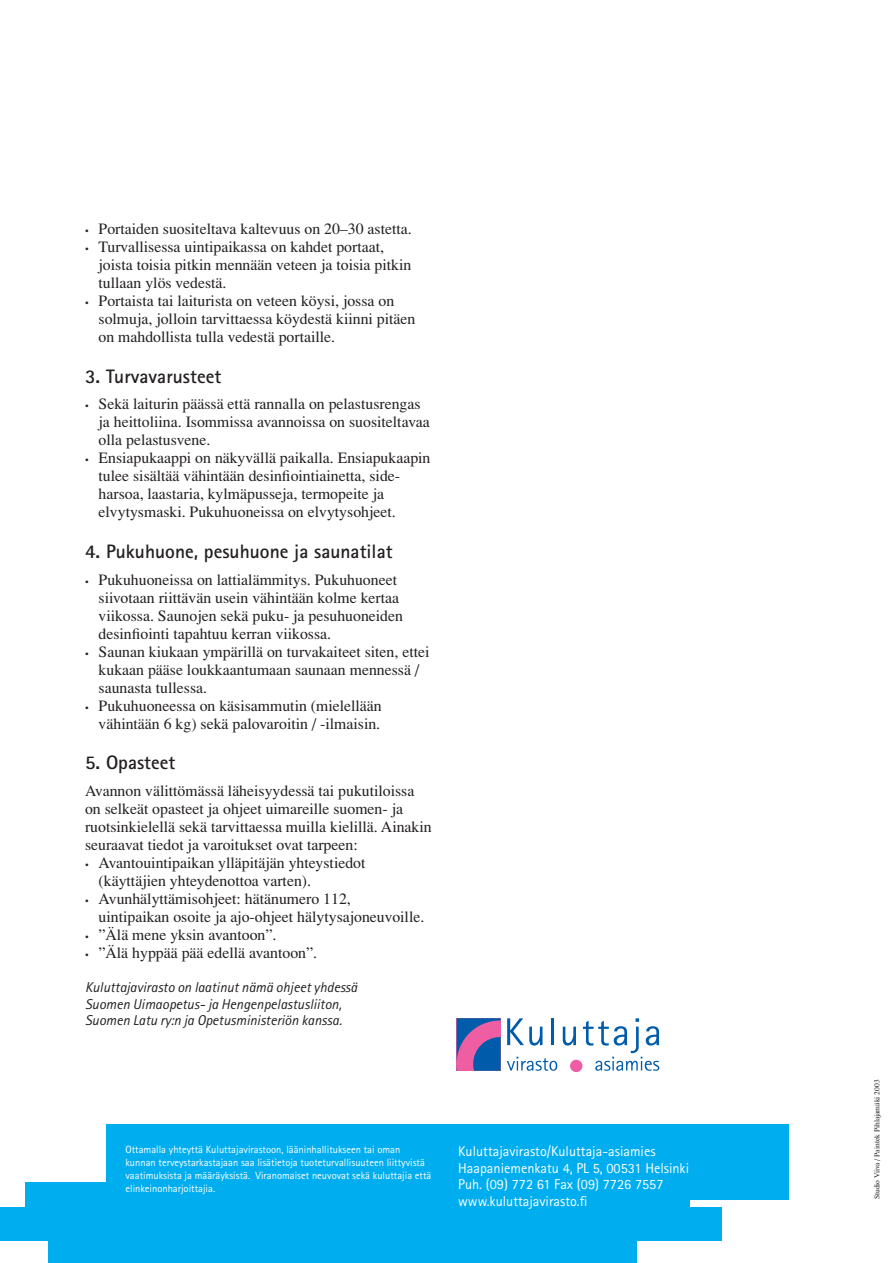
<style>
.page{position:relative;width:894px;height:1263px;background:#fff}
.page>*{position:absolute;margin:0;border:0;box-sizing:border-box;transform-origin:0 0}
.t1{font:700 19.5px "Rotis Sans Serif";color:#231f20}
.t2{font:15.75px/18px "Times";color:#231f20}
.t3{font:italic 14.25px/16.5px "Rotis Sans Serif";color:#231f20}
.t4{font:14.25px/16.5px "Rotis Sans Serif";color:#fff}
.t5{font:10.5px/12.8px "Rotis Sans Serif";color:#fff}
.t6{font:7.5px "Times";color:#231f20}
.s1{font-size:10.5px}
</style>
<div class="page">
<div style="left:106px;top:1124px;width:683px;height:75px;background:#00aeef"></div>
<div style="left:25px;top:1182px;width:664px;height:30px;background:#00aeef"></div>
<div style="left:0;top:1207px;width:721px;height:34px;background:#00aeef"></div>
<div style="left:48px;top:1232px;width:588px;height:31px;background:#00aeef"></div>
<div style="left:570px;top:1060px;width:12px;height:12px;background:#ef5ea2;border-radius:50%"></div>
<svg style="left:456px;top:1018px;width:44px;height:53px;background:#6e5ca6"></svg>
<svg style="left:507px;top:1018px;width:35px;height:28px"></svg>
<hr style="left:551px;top:1018px;width:3px;height:27px;background:#005cab">
<svg style="left:562px;top:1027px;width:14px;height:19px"></svg>
<svg style="left:507px;top:1057px;width:50px;height:14px"></svg>
<svg style="left:583px;top:1018px;width:76px;height:53px"></svg>
<p class="t2" style="left:85px;top:221px;width:328px"><span class="s1">•</span> Portaiden suositeltava kaltevuus on 20–30 astetta.</p>
<p class="t2" style="left:99px;top:239px;width:314px;text-indent:-14px"><span class="s1">•</span> Turvallisessa uintipaikassa on kahdet portaat, joista toisia pitkin mennään veteen ja toisia pitkin tullaan ylös vedestä.</p>
<p class="t2" style="left:99px;top:293px;width:318px;text-indent:-14px"><span class="s1">•</span> Portaista tai laiturista on veteen köysi, jossa on solmuja, jolloin tarvittaessa köydestä kiinni pitäen on mahdollista tulla vedestä portaille.</p>
<p class="t1" style="left:85px;top:369px;width:138px">3. Turvavarusteet</p>
<p class="t2" style="left:99px;top:397px;width:333px;text-indent:-14px"><span class="s1">•</span> Sekä laiturin päässä että rannalla on pelastusrengas ja heittoliina. Isommissa avannoissa on suositeltavaa olla pelastusvene.</p>
<p class="t2" style="left:99px;top:451px;width:333px;text-indent:-13px"><span class="s1">•</span> Ensiapukaappi on näkyvällä paikalla. Ensiapukaapin tulee sisältää vähintään desinfiointiainetta, side&shy;harsoa, laastaria, kylmäpusseja, termopeite ja elvytysmaski. Pukuhuoneissa on elvytysohjeet.</p>
<p class="t1" style="left:85px;top:545px;width:309px">4. Pukuhuone, pesuhuone ja saunatilat</p>
<p class="t2" style="left:99px;top:572px;width:306px;text-indent:-14px"><span class="s1">•</span> Pukuhuoneissa on lattialämmitys. Pukuhuoneet siivotaan riittävän usein vähintään kolme kertaa viikossa. Saunojen sekä puku- ja pesuhuoneiden desinfiointi tapahtuu kerran viikossa.</p>
<p class="t2" style="left:99px;top:644px;width:332px;text-indent:-14px"><span class="s1">•</span> Saunan kiukaan ympärillä on turvakaiteet siten, ettei kukaan pääse loukkaantumaan saunaan mennessä / saunasta tullessa.</p>
<p class="t2" style="left:85px;top:698px;width:298px;text-align:right"><span class="s1">•</span> Pukuhuoneessa on käsisammutin (mielellään vähintään 6 kg) sekä palovaroitin / -ilmaisin.</p>
<p class="t1" style="left:85px;top:756px;width:92px">5. Opasteet</p>
<p class="t2" style="left:85px;top:783px;width:348px">Avannon välittömässä läheisyydessä tai pukutiloissa on selkeät opasteet ja ohjeet uimareille suomen- ja ruotsinkielellä sekä tarvittaessa muilla kielillä. Ainakin seuraavat tiedot ja varoitukset ovat tarpeen:</p>
<p class="t2" style="left:99px;top:855px;width:268px;text-indent:-13px"><span class="s1">•</span> Avantouintipaikan ylläpitäjän yhteystiedot (käyttäjien yhteydenottoa varten).</p>
<p class="t2" style="left:99px;top:891px;width:327px;text-indent:-13px"><span class="s1">•</span> Avunhälyttämisohjeet: hätänumero 112, uintipaikan osoite ja ajo-ohjeet hälytysajoneuvoille.</p>
<p class="t2" style="left:85px;top:927px;width:193px"><span class="s1">•</span> ”Älä mene yksin avantoon”.</p>
<p class="t2" style="left:85px;top:945px;width:233px"><span class="s1">•</span> ”Älä hyppää pää edellä avantoon”.</p>
<p class="t3" style="left:85px;top:981px;width:274px">Kuluttajavirasto on laatinut nämä ohjeet yhdessä<br>Suomen Uimaopetus- ja Hengenpelastusliiton,<br>Suomen Latu ry:n ja Opetusministeriön kanssa.</p>
<p class="t5" style="left:125px;top:1145px;width:307px">Ottamalla yhteyttä Kuluttajavirastoon, lääninhallitukseen tai oman kunnan terveystarkastajaan saa lisätietoja tuoteturvallisuuteen liittyvistä vaatimuksista ja määräyksistä. Viranomaiset neuvovat sekä kuluttajia että elinkeinonharjoittajia.</p>
<p class="t4" style="left:458px;top:1145px;width:232px">Kuluttajavirasto/Kuluttaja-asiamies Haapaniemenkatu 4, PL 5, 00531 Helsinki Puh. (09) 772 61 Fax (09) 7726 7557 www.kuluttajavirasto.fi</p>
<p class="t6" style="left:874px;top:1199px;width:121px;rotate:-90deg">Studio Viiva / Paintek Pihlajamäki 2003</p>
</div>
